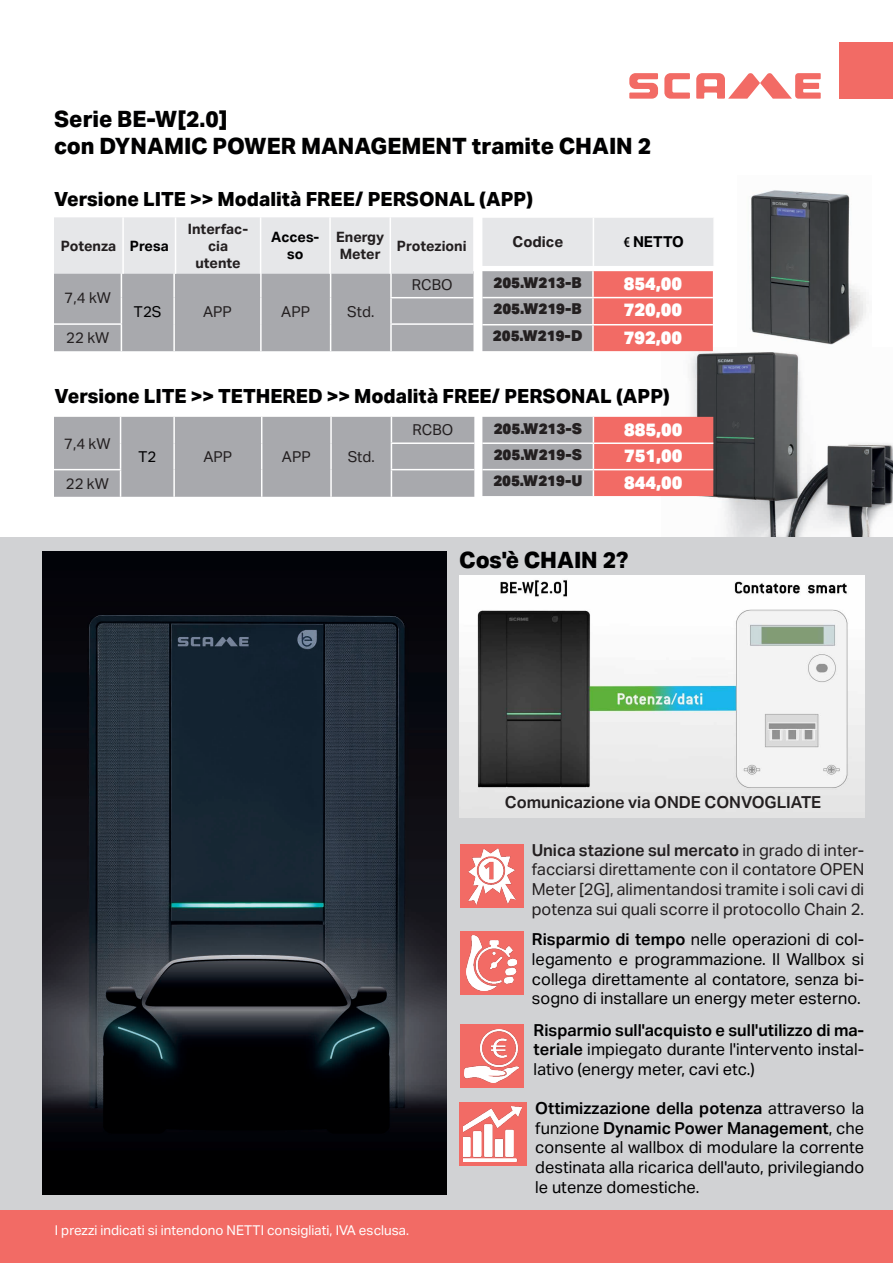
<style>
.page{position:relative;width:893px;height:1263px;background:#fff}
.page>*{position:absolute;margin:0;border:0;box-sizing:border-box;transform-origin:0 0}
.t1{font:800 22.5px/27px "Aktiv Grotesk";color:#000001}
.t2{font:800 19.5px "Aktiv Grotesk";color:#000001}
.t3{font:900 18px "Aktiv Grotesk";color:#fff}
.t4{font:16.5px/19.8px "Aktiv Grotesk";color:#000001;text-align:justify}
.t5{font:16.5px/19.8px "Aktiv Grotesk";color:#231f20;text-align:justify}
.t6{font:600 16.5px "Aktiv Grotesk";color:#231f20}
.t7{font:900 15px "Aktiv Grotesk";color:#231f20}
.t8{font:15px "Aktiv Grotesk";color:#231f20}
.t9{font:700 15px "Aktiv Grotesk";color:#231f20}
.t10{font:700 15px "Aktiv Grotesk";color:#000001}
.t11{font:15px "Aktiv Grotesk";color:#000001}
.t12{font:700 14.25px/17.1px "Aktiv Grotesk";color:#231f20;text-align:center}
.t13{font:700 14.25px/17.1px "Aktiv Grotesk";color:#000001;text-align:center}
.t14{font:13.5px "Aktiv Grotesk";color:#fff}
.s1{color:#000001}
.s2{font-family:"Myriad Pro";font-weight:600;font-stretch:condensed}
.s3{font-weight:600}
</style>
<div class="page">
<div style="left:0;top:1209px;width:893px;height:54px;background:#f26b65"></div>
<div style="left:839px;top:43px;width:54px;height:56px;background:#f26b65"></div>
<svg style="left:629px;top:73px;width:192px;height:26px"></svg>
<img style="left:662px;top:351px;width:231px;height:186px">
<div style="left:0;top:537px;width:893px;height:673px;background:#d1d2d4"></div>
<img style="left:750px;top:190px;width:116px;height:155px">
<svg style="left:54px;top:217px;width:419px;height:134px;background:#c3c4c7"></svg>
<hr style="left:122px;top:217px;width:2px;height:57px;background:#fff">
<hr style="left:175px;top:217px;width:1px;height:57px;background:#fff">
<hr style="left:260px;top:217px;width:1px;height:57px;background:#fff">
<hr style="left:329px;top:217px;width:2px;height:57px;background:#fff">
<hr style="left:390px;top:217px;width:1px;height:57px;background:#fff">
<svg style="left:482px;top:417px;width:231px;height:79px;background:#d08e8d"></svg>
<div style="left:54px;top:417px;width:420px;height:80px;background:#a8a9ad"></div>
<svg style="left:482px;top:218px;width:231px;height:133px;background:#dbb3b3"></svg>
<hr style="left:593px;top:218px;width:1px;height:48px;background:#fff">
<img style="left:460px;top:575px;width:404px;height:242px">
<img style="left:43px;top:552px;width:403px;height:643px">
<div style="left:461px;top:931px;width:63px;height:63px;background:#f26b65"></div>
<img style="left:467px;top:935px;width:50px;height:55px">
<div style="left:461px;top:844px;width:63px;height:64px;background:#f26b65"></div>
<img style="left:468px;top:849px;width:47px;height:55px">
<div style="left:460px;top:1024px;width:64px;height:64px;background:#f26b65"></div>
<img style="left:465px;top:1029px;width:54px;height:53px">
<div style="left:459px;top:1102px;width:68px;height:63px;background:#f26b65"></div>
<img style="left:464px;top:1106px;width:57px;height:56px">
<h1 class="t1" style="left:54px;top:106px;width:599px">Serie BE-W[2.0]<br>con DYNAMIC POWER MANAGEMENT tramite CHAIN 2</h1>
<p class="t2" style="left:54px;top:188px;width:481px">Versione LITE &gt;&gt; Modalità FREE/ PERSONAL (APP)</p>
<p class="t12" style="left:61px;top:237px;width:109px">Potenza <span class="s1">Presa</span></p>
<p class="t12" style="left:188px;top:220px;width:62px">Interfac&shy;cia utente</p>
<p class="t13" style="left:271px;top:229px;width:50px">Acces&shy;so</p>
<p class="t12" style="left:336px;top:229px;width:50px;text-align:left">Energy<br>Meter</p>
<p class="t12" style="left:397px;top:237px;width:71px">Protezioni</p>
<p class="t8" style="left:412px;top:276px;width:42px">RCBO</p>
<p class="t8" style="left:65px;top:289px;width:48px">7,4 kW</p>
<p class="t8" style="left:66px;top:329px;width:44px">22 kW</p>
<p class="t11" style="left:134px;top:303px;width:29px">T2S</p>
<p class="t8" style="left:203px;top:303px;width:30px">APP</p>
<p class="t8" style="left:281px;top:303px;width:30px">APP</p>
<p class="t8" style="left:347px;top:303px;width:29px">Std.</p>
<p class="t9" style="left:513px;top:233px;width:52px">Codice</p>
<p class="t10" style="left:624px;top:234px;width:62px"><span class="s2">€</span> NETTO</p>
<p class="t7" style="left:493px;top:274px;width:90px">205.W213-B</p>
<p class="t3" style="left:624px;top:273px;width:60px">854,00</p>
<p class="t7" style="left:493px;top:300px;width:90px">205.W219-B</p>
<p class="t3" style="left:624px;top:300px;width:60px">720,00</p>
<p class="t7" style="left:493px;top:327px;width:91px">205.W219-D</p>
<p class="t3" style="left:624px;top:327px;width:60px">792,00</p>
<p class="t2" style="left:55px;top:385px;width:617px">Versione LITE &gt;&gt; TETHERED &gt;&gt; Modalità FREE/ PERSONAL (APP)</p>
<p class="t8" style="left:64px;top:435px;width:48px">7,4 kW</p>
<p class="t8" style="left:66px;top:475px;width:44px">22 kW</p>
<p class="t11" style="left:138px;top:448px;width:19px">T2</p>
<p class="t8" style="left:203px;top:448px;width:30px">APP</p>
<p class="t8" style="left:282px;top:448px;width:30px">APP</p>
<p class="t8" style="left:348px;top:448px;width:29px">Std.</p>
<p class="t8" style="left:412px;top:421px;width:42px">RCBO</p>
<p class="t7" style="left:494px;top:420px;width:90px">205.W213-S</p>
<p class="t3" style="left:624px;top:419px;width:60px">885,00</p>
<p class="t7" style="left:494px;top:446px;width:90px">205.W219-S</p>
<p class="t3" style="left:624px;top:445px;width:60px">751,00</p>
<p class="t7" style="left:493px;top:472px;width:91px">205.W219-U</p>
<p class="t3" style="left:624px;top:472px;width:60px">844,00</p>
<h1 class="t1" style="left:459px;top:546px;width:171px">Cos'è CHAIN 2?</h1>
<p class="t6" style="left:505px;top:792px;width:318px">Comunicazione via ONDE CONVOGLIATE</p>
<p class="t5" style="left:532px;top:840px;width:334px"><span class="s3">Unica stazione sul mercato</span> in grado di inter&shy;facciarsi direttamente con il contatore OPEN Meter [2G], alimentandosi tramite i soli cavi di potenza sui quali scorre il protocollo Chain 2.</p>
<p class="t4" style="left:532px;top:929px;width:334px"><span class="s3">Risparmio di tempo</span> nelle operazioni di col&shy;legamento e programmazione. Il Wallbox si collega direttamente al contatore, senza bi&shy;sogno di installare un energy meter esterno.</p>
<p class="t4" style="left:534px;top:1020px;width:332px"><span class="s3">Risparmio sull'acquisto e sull'utilizzo di ma&shy;teriale</span> impiegato durante l'intervento instal&shy;lativo (energy meter, cavi etc.)</p>
<p class="t4" style="left:535px;top:1098px;width:330px"><span class="s3">Ottimizzazione della potenza</span> attraverso la funzione <span class="s3">Dynamic Power Management</span>, che consente al wallbox di modulare la corrente destinata alla ricarica dell'auto, privilegiando le utenze domestiche.</p>
<p class="t14" style="left:55px;top:1222px;width:356px">I prezzi indicati si intendono NETTI consigliati, IVA esclusa.</p>
</div>
